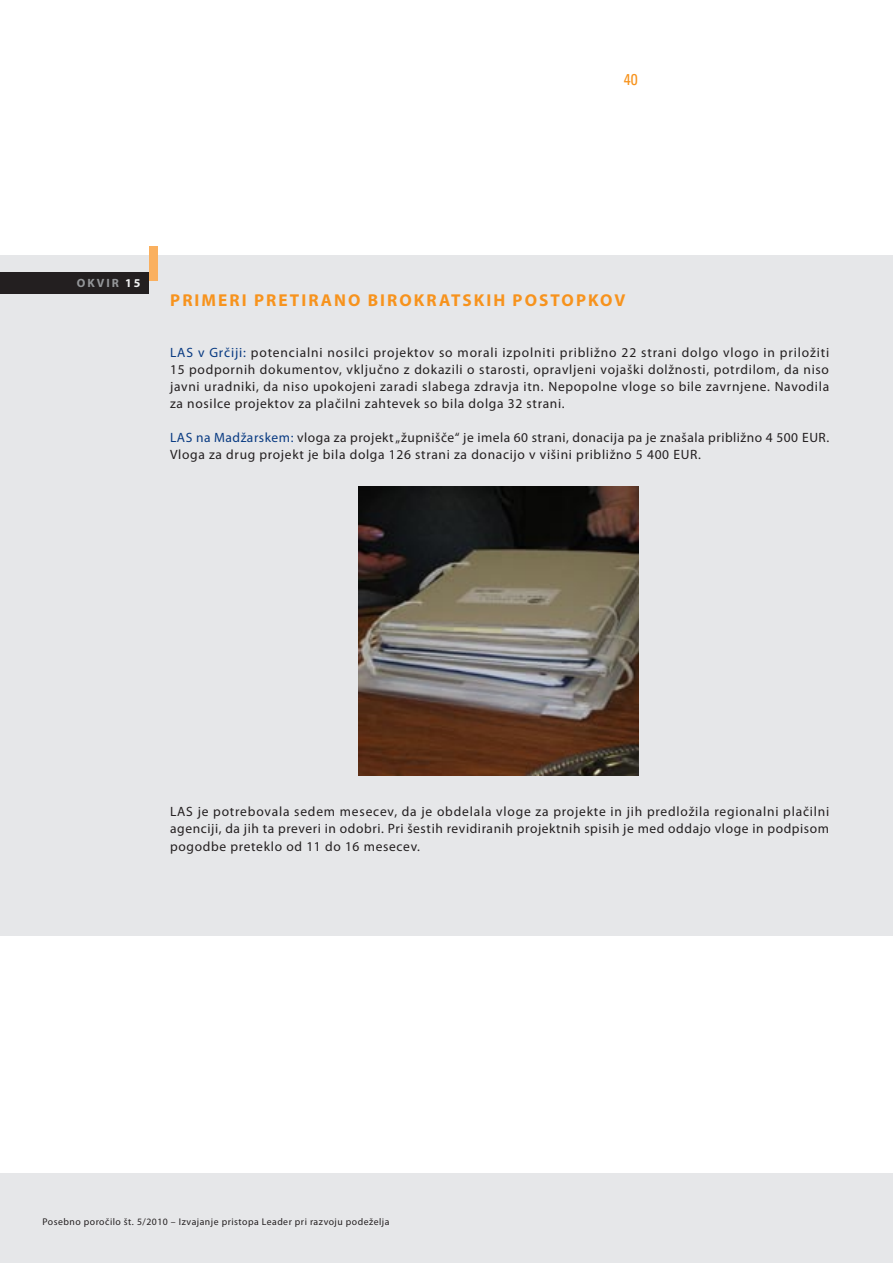
<style>
.page{position:relative;width:893px;height:1263px;background:#fff}
.page>*{position:absolute;margin:0;border:0;box-sizing:border-box;transform-origin:0 0}
.t1{font:700 17.25px "Myriad Pro";letter-spacing:.12em;color:#f7931d}
.t2{font:condensed 15.75px "Univers LT Std";color:#f7931d}
.t3{font:13.5px/17px "Myriad Pro";letter-spacing:.05em;color:#231f20;text-align:justify}
.t4{font:700 12px "Myriad Pro";letter-spacing:.17em;color:#939598}
.t5{font:9.75px "Myriad Pro";letter-spacing:.05em;color:#231f20}
.s1{color:#f2f3f4}
.s2{color:#083a82}
</style>
<div class="page">
<div style="left:0;top:1174px;width:893px;height:89px;background:#e6e7e9"></div>
<div style="left:0;top:255px;width:893px;height:680px;background:#e6e7e9"></div>
<div style="left:0;top:272px;width:149px;height:21px;background:#231f20"></div>
<div style="left:149px;top:247px;width:8px;height:34px;background:#fab05f"></div>
<img style="left:358px;top:486px;width:281px;height:289px">
<p class="t2" style="left:624px;top:69px;width:15px">40</p>
<p class="t4" style="left:77px;top:275px;width:65px">OKVI R <span class="s1">15</span></p>
<p class="t1" style="left:170px;top:289px;width:457px">PRIMERI PRETIRANO BIROKRATSKIH POSTOPKOV</p>
<p class="t3" style="left:170px;top:344px;width:661px"><span class="s2">LAS v Grčiji:</span> potencialni nosilci projektov so morali izpolniti približno 22 strani dolgo vlogo in priložiti 15 podpornih dokumentov, vključno z dokazili o starosti, opravljeni vojaški dolžnosti, potrdilom, da niso javni uradniki, da niso upokojeni zaradi slabega zdravja itn. Nepopolne vloge so bile zavrnjene. Navodila za nosilce projektov za plačilni zahtevek so bila dolga 32 strani.</p>
<p class="t3" style="left:170px;top:429px;width:637px"><span class="s2">LAS na Madžarskem:</span> vloga za projekt „župnišče“ je imela 60 strani, donacija pa je znašala približno 4 500 EUR</p>
<p class="t3" style="left:826px;top:429px;width:4px">.</p>
<p class="t3" style="left:170px;top:446px;width:512px">Vloga za drug projekt je bila dolga 126 strani za donacijo v višini približno 5 400 EUR</p>
<p class="t3" style="left:698px;top:446px;width:4px">.</p>
<p class="t3" style="left:170px;top:803px;width:661px">LAS je potrebovala sedem mesecev, da je obdelala vloge za projekte in jih predložila regionalni plačilni agenciji, da jih ta preveri in odobri. Pri šestih revidiranih projektnih spisih je med oddajo vloge in podpisom pogodbe preteklo od 11 do 16 mesecev.</p>
<p class="t5" style="left:43px;top:1215px;width:348px">Posebno poročilo št. 5/2010 – Izvajanje pristopa Leader pri razvoju podeželja</p>
</div>
